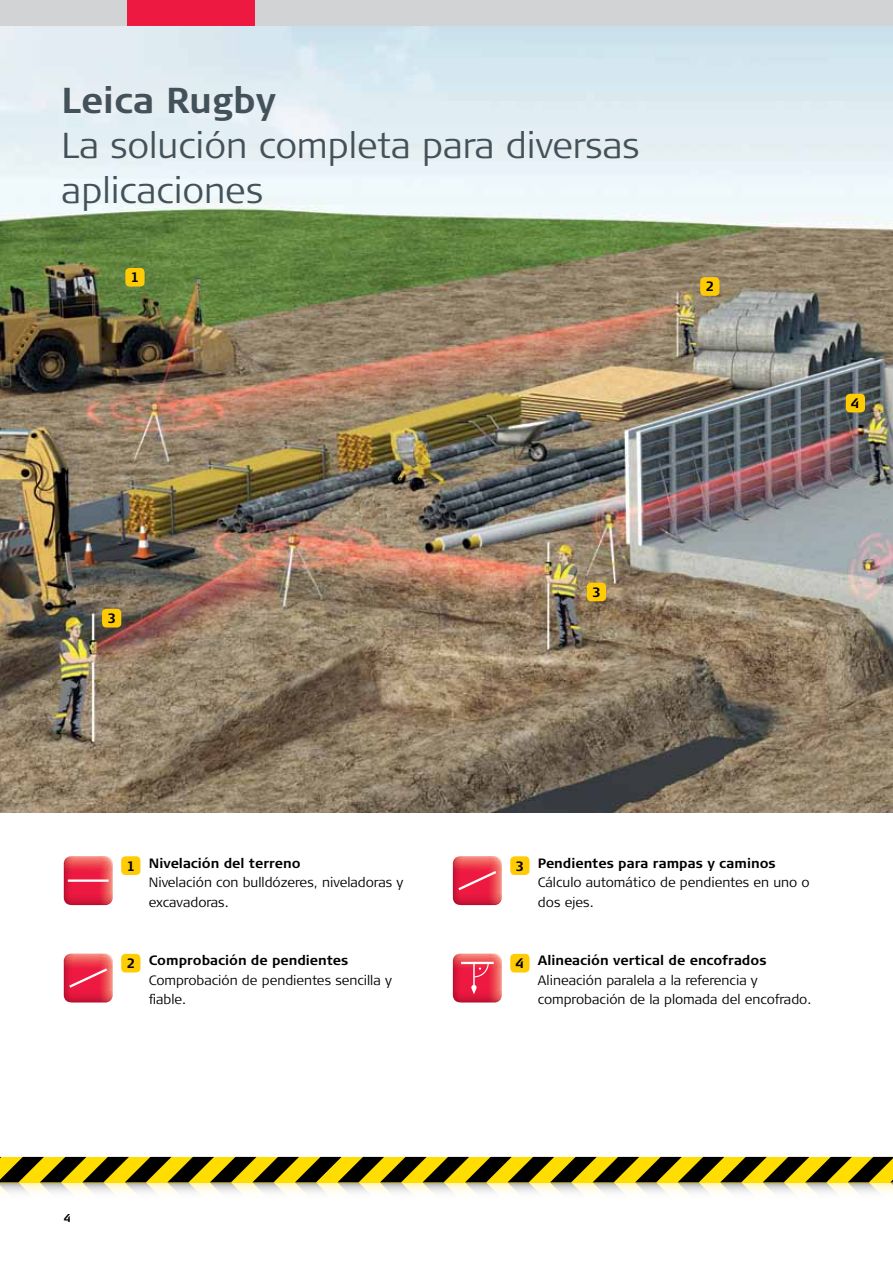
<style>
.page{position:relative;width:893px;height:1263px;background:#fff}
.page>*{position:absolute;margin:0;border:0;box-sizing:border-box;transform-origin:0 0}
.t1{font:300 36px/45px "Signa Column";color:#43525a}
.t2{font:700 36px "Signa Column";color:#43525a}
.t3{font:300 13.5px/19.5px "Signa Column";color:#000}
.t4{font:700 13.5px "Signa Column";color:#000}
.t5{font:700 11.25px "Signa Column";color:#000}
</style>
<div class="page">
<img style="left:0;top:26px;width:893px;height:786px">
<svg style="left:64px;top:856px;width:49px;height:49px"></svg>
<hr style="left:68px;top:879px;width:41px;height:3px;background:#fff">
<div style="left:121px;top:856px;width:19px;height:19px;background:#ffcb05;border-radius:4px"></div>
<svg style="left:64px;top:953px;width:49px;height:49px"></svg>
<div style="left:121px;top:954px;width:19px;height:18px;background:#ffcb05;border-radius:4px"></div>
<svg style="left:453px;top:856px;width:49px;height:49px"></svg>
<div style="left:510px;top:856px;width:19px;height:19px;background:#ffcb05;border-radius:4px"></div>
<svg style="left:453px;top:953px;width:49px;height:49px"></svg>
<div style="left:510px;top:954px;width:19px;height:18px;background:#ffcb05;border-radius:4px"></div>
<div style="left:125px;top:268px;width:20px;height:19px;background:#ffcb05;border-radius:4px"></div>
<div style="left:700px;top:277px;width:19px;height:19px;background:#ffcb05;border-radius:4px"></div>
<div style="left:102px;top:609px;width:19px;height:18px;background:#ffcb05;border-radius:4px"></div>
<div style="left:587px;top:583px;width:19px;height:18px;background:#ffcb05;border-radius:4px"></div>
<div style="left:846px;top:394px;width:19px;height:18px;background:#ffcb05;border-radius:4px"></div>
<div style="left:0;top:0;width:893px;height:26px;background:#d1d3d4"></div>
<div style="left:128px;top:0;width:127px;height:26px;background:#ed1941"></div>
<svg style="left:0;top:1157px;width:893px;height:35px"></svg>
<h1 class="t2" style="left:62px;top:79px;width:216px">Leica Rugby</h1>
<h1 class="t1" style="left:62px;top:123px;width:580px">La solución completa para diversas aplicaciones</h1>
<p class="t4" style="left:131px;top:270px;width:10px">1</p>
<p class="t4" style="left:706px;top:279px;width:10px">2</p>
<p class="t4" style="left:108px;top:610px;width:10px">3</p>
<p class="t4" style="left:592px;top:584px;width:10px">3</p>
<p class="t4" style="left:851px;top:395px;width:10px">4</p>
<p class="t4" style="left:127px;top:855px;width:175px">1 Nivelación del terreno</p>
<p class="t3" style="left:149px;top:873px;width:256px">Nivelación con bulldózeres, niveladoras y excavadoras.</p>
<p class="t4" style="left:127px;top:952px;width:223px">2 Comprobación de pendientes</p>
<p class="t3" style="left:149px;top:970px;width:245px">Comprobación de pendientes sencilla y fiable.</p>
<p class="t5" style="left:64px;top:1211px;width:9px">4</p>
<p class="t4" style="left:516px;top:855px;width:261px">3 Pendientes para rampas y caminos</p>
<p class="t3" style="left:538px;top:873px;width:273px">Cálculo automático de pendientes en uno o dos ejes.</p>
<p class="t4" style="left:515px;top:952px;width:253px">4 Alineación vertical de encofrados</p>
<p class="t3" style="left:538px;top:970px;width:275px">Alineación paralela a la referencia y comprobación de la plomada del encofrado.</p>
</div>
